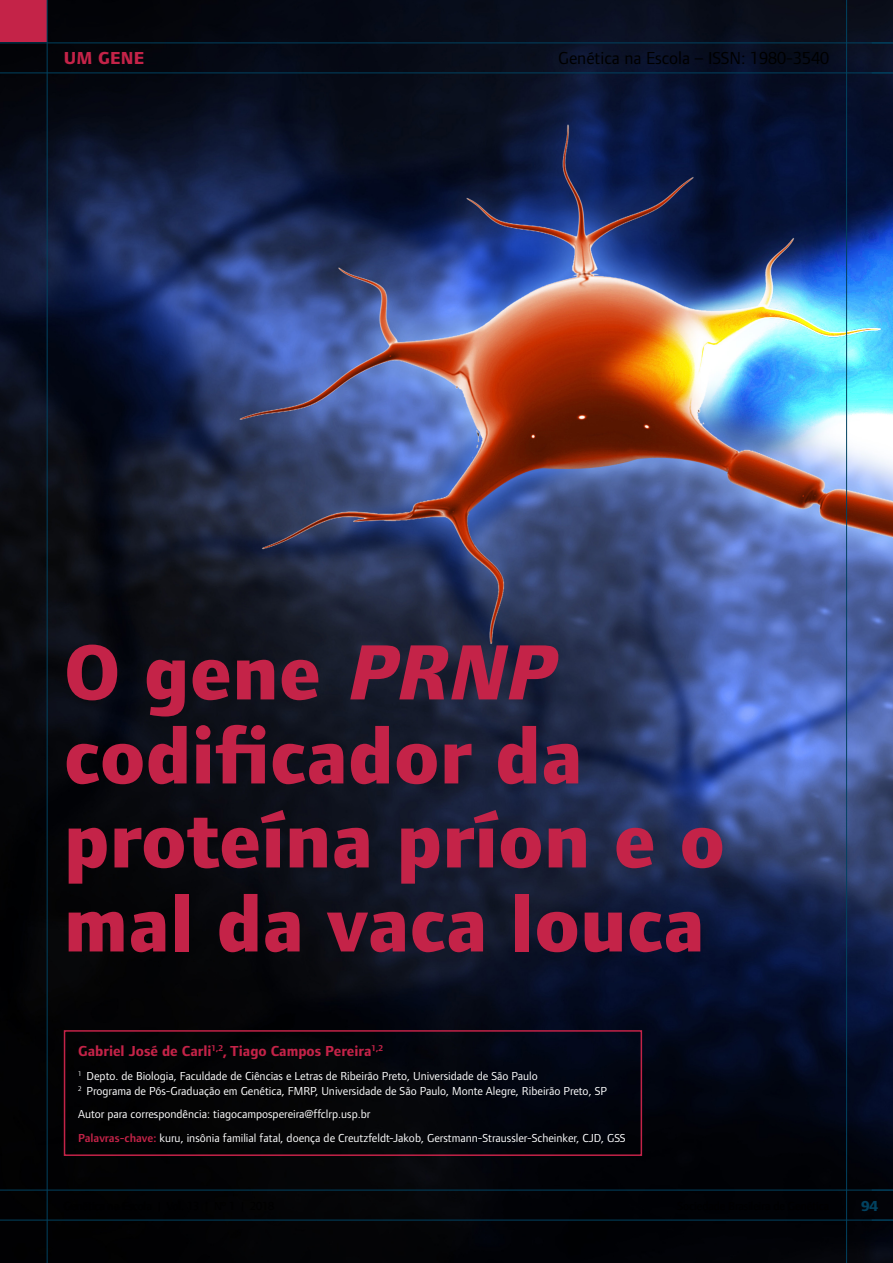
<style>
.page{position:relative;width:893px;height:1263px;background:#fff}
.page>*{position:absolute;margin:0;border:0;box-sizing:border-box;transform-origin:0 0}
.Titulão{font:800 81px/84px "Foundry Form Sans";color:#c42348}
.t1{font:18px "Foundry Form Sans";color:#000}
.t2{font:800 18px "Foundry Form Sans";letter-spacing:.015em;color:#c42348}
.Autores{font:700 15px "Foundry Form Sans";color:#c42348}
.t3{font:800 15px "Foundry Form Sans";color:#014260}
.Instituição{font:12px "Foundry Form Sans";color:#fff}
.s1{font-style:italic}
.s2{font-weight:600;color:#c42348}
</style>
<div class="page">
<img style="left:0;top:0;width:893px;height:1263px">
<div style="left:64px;top:1030px;width:578px;height:126px;border:2px solid #c42348"></div>
<div style="left:0;top:0;width:47px;height:42px;background:#c42348"></div>
<hr style="left:47px;top:0;width:1px;height:1263px;background:#014260">
<hr style="left:846px;top:0;width:1px;height:1263px;background:#014260">
<hr style="left:0;top:1190px;width:893px;height:1px;background:#014260">
<hr style="left:0;top:1220px;width:893px;height:1px;background:#014260">
<hr style="left:0;top:43px;width:893px;height:1px;background:#014260">
<hr style="left:0;top:73px;width:893px;height:1px;background:#014260">
<h2 class="t2" style="left:64px;top:48px;width:82px">UM GENE</h2>
<h2 class="t1" style="left:558px;top:48px;width:273px">Genética na Escola – ISSN: 1980-3540</h2>
<p class="Titulão" style="left:64px;top:631px;width:663px">O gene <span class="s1">PRNP </span>codificador da proteína príon e o mal da vaca louca</p>
<p class="Autores" style="left:78px;top:1043px;width:306px">Gabriel José de Carli<sup>1,2</sup>, Tiago Campos Pereira<sup>1,2</sup></p>
<p class="Instituição" style="left:78px;top:1069px;width:461px"><sup>1</sup> Depto. de Biologia, Faculdade de Ciências e Letras de Ribeirão Preto, Universidade de São Paulo</p>
<p class="Instituição" style="left:78px;top:1084px;width:530px"><sup>2</sup> Programa de Pós-Graduação em Genética, FMRP, Universidade de São Paulo, Monte Alegre, Ribeirão Preto, SP</p>
<p class="Instituição" style="left:78px;top:1107px;width:294px">Autor para correspondência: tiagocampospereira@ffclrp.usp.br</p>
<p class="Instituição" style="left:78px;top:1131px;width:549px"><span class="s2">Palavras-chave:</span> kuru, insônia familial fatal, doença de Creutzfeldt-Jakob, Gerstmann-Straussler-Scheinker, CJD, GSS</p>
<p class="t3" style="left:861px;top:1197px;width:19px">94</p>
</div>
